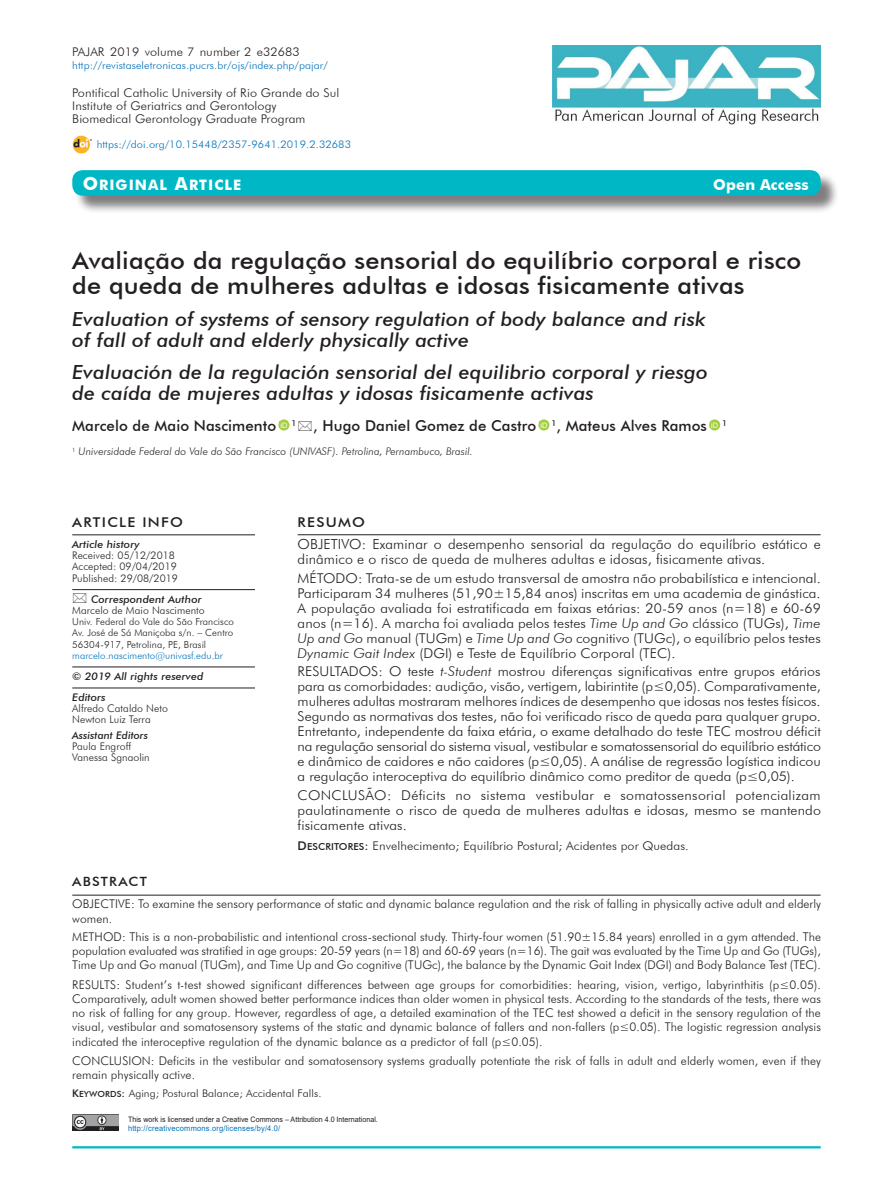
<style>
.page{position:relative;width:893px;height:1191px;background:#fff}
.page>*{position:absolute;margin:0;border:0;box-sizing:border-box;transform-origin:0 0}
.t1{font:500 24px/25.5px "Futura BT";letter-spacing:.005em;color:#231f20;scale:1.05 1}
.t2{font:italic 500 19.5px/21px "Futura BT";letter-spacing:.005em;color:#231f20;scale:1.05 1}
.t3{font:500 15px "Futura BT";letter-spacing:.005em;color:#231f20}
.t4{font:700 15px "Futura BT";letter-spacing:.005em;color:#fff}
.t5{font:14.4px "Futura BT Bold SC800";letter-spacing:.07em;color:#fff}
.t6{font:300 13.95px/15px "Futura BT";letter-spacing:.005em;color:#231f20}
.t7{font:300 13.5px/15px "Futura BT";letter-spacing:.005em;color:#231f20;text-align:justify;scale:1.05 1}
.t8{font:500 13.5px "Futura BT";letter-spacing:.085em;color:#231f20;scale:1.1 1}
.t9{font:500 12.75px "Futura BT";letter-spacing:.085em;color:#231f20;scale:1.1 1}
.t10{font:300 12px/14.2px "Futura BT";letter-spacing:.005em;color:#231f20}
.t11{font:300 12px/12.8px "Futura BT";letter-spacing:.005em;color:#231f20;scale:1.05 1}
.t12{font:300 10.5px/11.2px "Futura BT";letter-spacing:.005em;color:#231f20}
.t13{font:300 10.5px "Futura BT";letter-spacing:.005em;color:#0072bc;scale:1.05 1}
.t14{font:italic 300 10.5px "Futura BT";letter-spacing:.005em;color:#231f20}
.t15{font:italic 500 10.5px/21px "Futura BT";letter-spacing:.005em;color:#231f20;scale:1.05 1}
.t16{font:300 10.5px "Futura BT";letter-spacing:.005em;color:#231f20;scale:1.05 1}
.t17{font:italic 500 10.5px "Futura BT";letter-spacing:.005em;color:#231f20}
.t18{font:300 9.75px/11.2px "Futura BT";letter-spacing:.005em;color:#231f20;text-align:justify}
.t19{font:300 9.75px "Futura BT";letter-spacing:.005em;color:#0072bc}
.t20{font:7.8px "Arial";letter-spacing:.025em;color:#0072bc;scale:.95 1}
.t21{font:7.5px "Arial";color:#231f20;scale:.95 1}
.s1{font-size:18px}
.s2{font-style:italic}
.s3{font-family:"Futura BT Medium SC800";font-weight:400}
.s4{font-family:"Futura BT Medium SC800";font-weight:400;font-size:9.6px}
.s5{font-weight:500}
.s6{font-family:"Futura BT Medium SC800";font-weight:400;font-size:8.4px}
</style>
<div class="page">
<hr style="left:72px;top:1146px;width:749px;height:2px;background:#00b7c5">
<img style="left:72px;top:1114px;width:47px;height:16px">
<img style="left:73px;top:136px;width:19px;height:17px">
<img style="left:552px;top:46px;width:269px;height:79px">
<div style="left:75px;top:172px;width:764px;height:42px;background:#231f20;opacity:.58"></div>
<div style="left:72px;top:170px;width:749px;height:26px;background:#00b7c5;border-radius:10px"></div>
<hr style="left:72px;top:534px;width:183px;height:1px;background:#231f20">
<hr style="left:72px;top:589px;width:183px;height:1px;background:#231f20">
<hr style="left:72px;top:666px;width:183px;height:1px;background:#231f20">
<hr style="left:72px;top:687px;width:183px;height:1px;background:#231f20">
<div style="left:278px;top:419px;width:11px;height:11px;background:#a5cd41;border-radius:50%"></div>
<div style="left:538px;top:419px;width:11px;height:11px;background:#a5cd41;border-radius:50%"></div>
<div style="left:709px;top:419px;width:11px;height:11px;background:#a5cd41;border-radius:50%"></div>
<hr style="left:298px;top:534px;width:523px;height:1px;background:#231f20">
<hr style="left:72px;top:895px;width:749px;height:1px;background:#231f20">
<p class="t11" style="left:72px;top:45px;width:218px">PAJAR 2019 volume 7 number 2 e32683</p>
<p class="t13" style="left:72px;top:59px;width:245px">http://revistaseletronicas.pucrs.br/ojs/index.php/pajar/</p>
<p class="t11" style="left:72px;top:87px;width:256px">Pontifical Catholic University of Rio Grande do Sul<br>Institute of Geriatrics and Gerontology<br>Biomedical Gerontology Graduate Program</p>
<p class="t13" style="left:97px;top:138px;width:244px">https://doi.org/10.15448/2357-9641.2019.2.32683</p>
<p class="t5" style="left:83px;top:176px;width:160px"><span class="s1">O</span>RIGINAL <span class="s1">A</span>RTICLE</p>
<p class="t4" style="left:713px;top:175px;width:97px">Open Access</p>
<h1 class="t1" style="left:72px;top:247px;width:696px">Avaliação da regulação sensorial do equilíbrio corporal e risco de queda de mulheres adultas e idosas fisicamente ativas</h1>
<h2 class="t2" style="left:72px;top:308px;width:605px">Evaluation of systems of sensory regulation of body balance and risk of fall of adult and elderly physically active</h2>
<h2 class="t2" style="left:72px;top:361px;width:607px">Evaluación de la regulación sensorial del equilibrio corporal y riesgo de caída de mujeres adultas y idosas fisicamente activas</h2>
<p class="t3" style="left:72px;top:416px;width:656px">Marcelo de Maio Nascimento <sup>iD</sup> <sup>1</sup> , Hugo Daniel Gomez de Castro <sup>iD</sup> <sup>1</sup>, Mateus Alves Ramos <sup>iD</sup> <sup>1</sup></p>
<p class="t14" style="left:72px;top:445px;width:402px"><sup>1</sup> Universidade Federal do Vale do São Francisco (UNIVASF). Petrolina, Pernambuco, Brasil.</p>
<p class="t8" style="left:72px;top:514px;width:102px">ARTICLE INFO</p>
<p class="t15" style="left:72px;top:533px;width:66px">Article history</p>
<p class="t12" style="left:72px;top:549px;width:107px">Received: 05/12/2018<br>Accepted: 09/04/2019<br>Published: 29/08/2019</p>
<p class="t15" style="left:91px;top:588px;width:107px">Correspondent Author</p>
<p class="t12" style="left:72px;top:604px;width:134px">Marcelo de Maio Nascimento</p>
<p class="t18" style="left:72px;top:616px;width:163px">Univ. Federal do Vale do São Francisco Av. José de Sá Maniçoba s/n. – Centro 56304-917, Petrolina, PE, Brasil</p>
<p class="t19" style="left:72px;top:649px;width:152px">marcelo.nascimento@univasf.edu.br</p>
<p class="t15" style="left:72px;top:665px;width:126px">© 2019 All rights reserved<br>Editors</p>
<p class="t12" style="left:72px;top:702px;width:97px">Alfredo Cataldo Neto<br>Newton Luiz Terra</p>
<p class="t17" style="left:72px;top:729px;width:77px">Assistant Editors</p>
<p class="t12" style="left:72px;top:740px;width:79px">Paula Engroff<br>Vanessa Sgnaolin</p>
<p class="t8" style="left:298px;top:514px;width:63px">RESUMO</p>
<p class="t6" style="left:298px;top:537px;width:525px">OBJETIVO: Examinar o desempenho sensorial da regulação do equilíbrio estático e dinâmico e o risco de queda de mulheres adultas e idosas, fisicamente ativas.</p>
<p class="t7" style="left:298px;top:570px;width:500px">MÉTODO: Trata-se de um estudo transversal de amostra não probabilística e intencional.<br>Participaram 34 mulheres (51,90±15,84 anos) inscritas em uma academia de ginástica.<br>A população avaliada foi estratificada em faixas etárias: 20-59 anos (n=18) e 60-69 anos (n=16). A marcha foi avaliada pelos testes <span class="s2">Time Up and Go</span> clássico (TUGs), <span class="s2">Time Up and Go</span> manual (TUGm) e <span class="s2">Time Up and Go</span> cognitivo (TUGc), o equilíbrio pelos testes <span class="s2">Dynamic Gait Index</span> (DGI) e Teste de Equilíbrio Corporal (TEC).</p>
<p class="t7" style="left:298px;top:664px;width:500px">RESULTADOS: O teste <span class="s2">t-Student</span> mostrou diferenças significativas entre grupos etários para as comorbidades: audição, visão, vertigem, labirintite (p≤0,05). Comparativamente, mulheres adultas mostraram melhores índices de desempenho que idosas nos testes físicos.<br>Segundo as normativas dos testes, não foi verificado risco de queda para qualquer grupo.<br>Entretanto, independente da faixa etária, o exame detalhado do teste TEC mostrou déficit na regulação sensorial do sistema visual, vestibular e somatossensorial do equilíbrio estático e dinâmico de caidores e não caidores (p≤0,05). A análise de regressão logística indicou a regulação interoceptiva do equilíbrio dinâmico como preditor de queda (p≤0,05).</p>
<p class="t7" style="left:298px;top:787px;width:500px">CONCLUSÃO: Déficits no sistema vestibular e somatossensorial potencializam paulatinamente o risco de queda de mulheres adultas e idosas, mesmo se mantendo fisicamente ativas.</p>
<p class="t11" style="left:298px;top:839px;width:374px"><span class="s3">D</span><span class="s4">ESCRITORES</span><span class="s3">:</span> Envelhecimento; Equilíbrio Postural; Acidentes por Quedas.</p>
<p class="t9" style="left:72px;top:874px;width:69px">ABSTRACT</p>
<p class="t10" style="left:72px;top:897px;width:750px">OBJECTIVE: To examine the sensory performance of static and dynamic balance regulation and the risk of falling in physically active adult and elderly women.</p>
<p class="t10" style="left:72px;top:929px;width:750px;text-align:justify">METHOD: This is a non-probabilistic and intentional cross-sectional study. Thirty-four women (51.90±15.84 years) enrolled in a gym attended. The population evaluated was stratified in age groups: 20-59 years (n=18) and 60-69 years (n=16). The gait was evaluated by the Time Up and Go (TUGs), Time Up and Go manual (TUGm), and Time Up and Go cognitive (TUGc), the balance by the Dynamic Gait Index (DGI) and Body Balance Test (TEC).</p>
<p class="t10" style="left:72px;top:977px;width:750px;text-align:justify">RESULTS: Student’s t-test showed significant differences between age groups for comorbidities: hearing, vision, vertigo, labyrinthitis (p≤0.05).<br>Comparatively, adult women showed better performance indices than older women in physical tests. According to the standards of the tests, there was no risk of falling for any group. However, regardless of age, a detailed examination of the TEC test showed a deficit in the sensory regulation of the visual, vestibular and somatosensory systems of the static and dynamic balance of fallers and non-fallers (p≤0.05). The logistic regression analysis indicated the interoceptive regulation of the dynamic balance as a predictor of fall (p≤0.05).</p>
<p class="t10" style="left:72px;top:1053px;width:750px">CONCLUSION: Deficits in the vestibular and somatosensory systems gradually potentiate the risk of falls in adult and elderly women, even if they remain physically active.</p>
<p class="t16" style="left:72px;top:1087px;width:239px"><span class="s5">K</span><span class="s6">EYWORDS</span><span class="s3">:</span> Aging; Postural Balance; Accidental Falls.</p>
<p class="t21" style="left:128px;top:1113px;width:265px">This work is licensed under a Creative Commons – Attribution 4.0 International.</p>
<p class="t20" style="left:128px;top:1123px;width:162px">http://creativecommons.org/licenses/by/4.0/</p>
</div>
